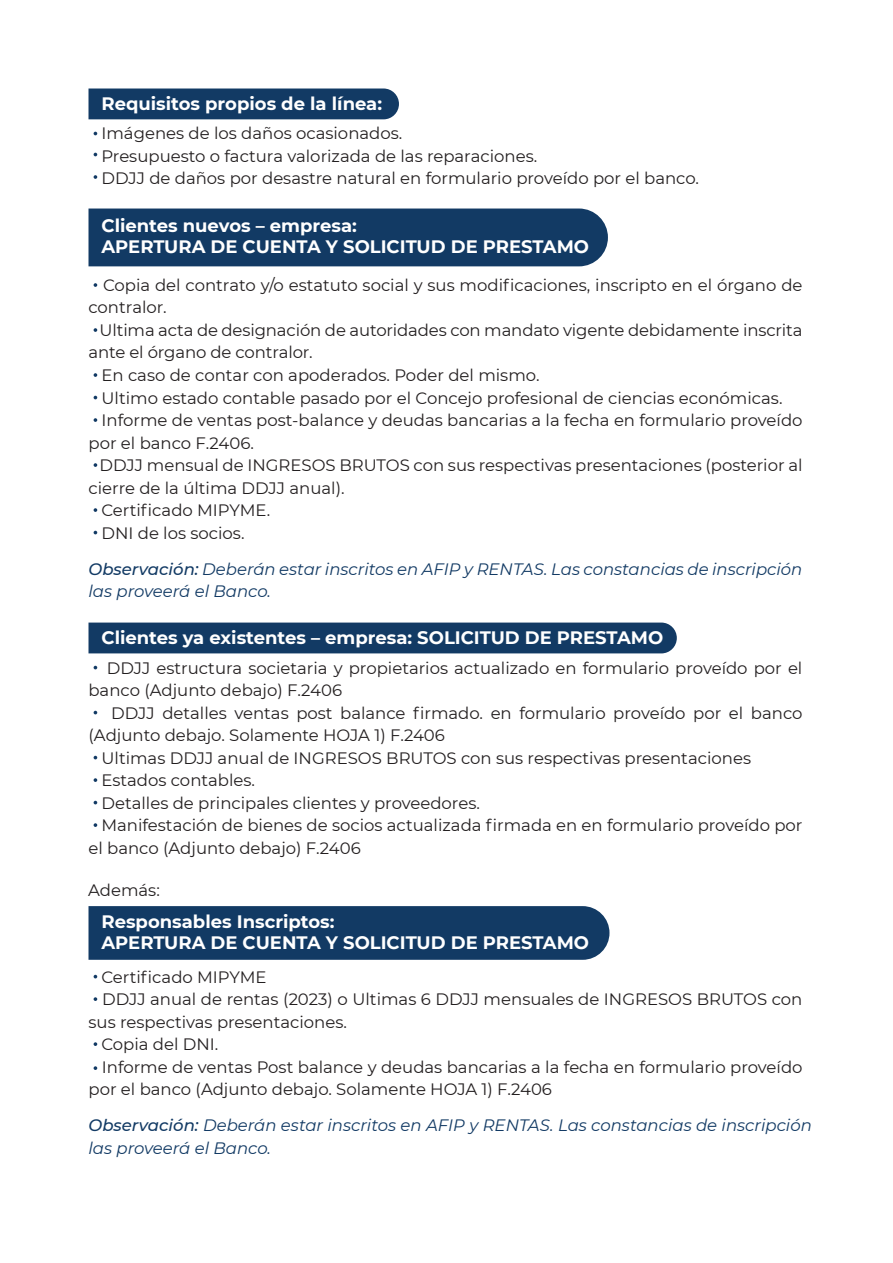
<style>
.page{position:relative;width:893px;height:1263px;background:#fff}
.page>*{position:absolute;margin:0;border:0;box-sizing:border-box;transform-origin:0 0}
.t1{font:700 18px/21.6px "Montserrat";color:#fff}
.t2{font:16.5px/22.5px "Montserrat";color:#231f20}
.t3{font:italic 16.5px/22.5px "Montserrat";color:#123a64}
.s1{font-weight:500}
</style>
<div class="page">
<div style="left:88px;top:89px;width:311px;height:30px;background:#123a64"></div>
<svg style="left:94px;top:175px;width:3px;height:4px"></svg>
<div style="left:89px;top:623px;width:588px;height:30px;background:#123a64"></div>
<svg style="left:94px;top:778px;width:3px;height:4px"></svg>
<svg style="left:94px;top:823px;width:3px;height:4px"></svg>
<div style="left:89px;top:906px;width:520px;height:54px;background:#123a64"></div>
<svg style="left:94px;top:997px;width:3px;height:4px"></svg>
<svg style="left:94px;top:1042px;width:3px;height:4px"></svg>
<svg style="left:94px;top:1066px;width:3px;height:4px"></svg>
<div style="left:89px;top:209px;width:519px;height:57px;background:#123a64"></div>
<svg style="left:94px;top:283px;width:3px;height:4px"></svg>
<svg style="left:94px;top:373px;width:3px;height:4px"></svg>
<svg style="left:94px;top:418px;width:3px;height:4px"></svg>
<svg style="left:94px;top:463px;width:3px;height:4px"></svg>
<svg style="left:94px;top:508px;width:3px;height:4px"></svg>
<svg style="left:94px;top:328px;width:3px;height:4px"></svg>
<p class="t1" style="left:101px;top:92px;width:282px">Requisitos propios de la línea:</p>
<p class="t2" style="left:101px;top:122px;width:599px">Imágenes de los daños ocasionados.<br>Presupuesto o factura valorizada de las reparaciones.<br>DDJJ de daños por desastre natural en formulario proveído por el banco.</p>
<p class="t1" style="left:101px;top:213px;width:489px">Clientes nuevos – empresa:<br>APERTURA DE CUENTA Y SOLICITUD DE PRESTAMO</p>
<p class="t2" style="left:88px;top:273px;width:715px;text-indent:15px">Copia del contrato y/o estatuto social y sus modificaciones, inscripto en el órgano de contralor.</p>
<p class="t2" style="left:99px;top:318px;width:704px">Ultima acta de designación de autoridades con mandato vigente debidamente inscrita</p>
<p class="t2" style="left:88px;top:341px;width:226px">ante el órgano de contralor.</p>
<p class="t2" style="left:101px;top:363px;width:439px">En caso de contar con apoderados. Poder del mismo.</p>
<p class="t2" style="left:101px;top:386px;width:682px">Ultimo estado contable pasado por el Concejo profesional de ciencias económicas.</p>
<p class="t2" style="left:102px;top:408px;width:702px">Informe de ventas post-balance y deudas bancarias a la fecha en formulario proveído</p>
<p class="t2" style="left:88px;top:431px;width:167px">por el banco F.2406.</p>
<p class="t2" style="left:100px;top:453px;width:704px">DDJJ mensual de INGRESOS BRUTOS con sus respectivas presentaciones (posterior al</p>
<p class="t2" style="left:88px;top:476px;width:258px">cierre de la última DDJJ anual).</p>
<p class="t2" style="left:101px;top:498px;width:170px">Certificado MIPYME.</p>
<p class="t2" style="left:101px;top:521px;width:145px">DNI de los socios.</p>
<p class="t3" style="left:88px;top:557px;width:715px"><span class="s1">Observación:</span> Deberán estar inscritos en AFIP y RENTAS. Las constancias de inscripción las proveerá el Banco.</p>
<p class="t1" style="left:101px;top:626px;width:563px">Clientes ya existentes – empresa: SOLICITUD DE PRESTAMO</p>
<p class="t2" style="left:88px;top:656px;width:715px;text-indent:18px">DDJJ estructura societaria y propietarios actualizado en formulario proveído por el banco (Adjunto debajo) F.2406</p>
<p class="t2" style="left:111px;top:701px;width:693px">DDJJ detalles ventas post balance firmado. en formulario proveído por el banco</p>
<p class="t2" style="left:88px;top:723px;width:358px">(Adjunto debajo. Solamente HOJA 1) F.2406</p>
<p class="t2" style="left:101px;top:746px;width:651px">Ultimas DDJJ anual de INGRESOS BRUTOS con sus respectivas presentaciones</p>
<p class="t2" style="left:101px;top:768px;width:155px">Estados contables.</p>
<p class="t2" style="left:101px;top:791px;width:380px">Detalles de principales clientes y proveedores.</p>
<p class="t2" style="left:101px;top:813px;width:703px">Manifestación de bienes de socios actualizada firmada en en formulario proveído por</p>
<p class="t2" style="left:88px;top:836px;width:274px">el banco (Adjunto debajo) F.2406</p>
<p class="t2" style="left:88px;top:878px;width:73px">Además:</p>
<p class="t1" style="left:101px;top:909px;width:489px">Responsables Inscriptos:<br>APERTURA DE CUENTA Y SOLICITUD DE PRESTAMO</p>
<p class="t2" style="left:101px;top:965px;width:167px">Certificado MIPYME</p>
<p class="t2" style="left:102px;top:987px;width:702px">DDJJ anual de rentas (2023) o Ultimas 6 DDJJ mensuales de INGRESOS BRUTOS con</p>
<p class="t2" style="left:88px;top:1010px;width:260px">sus respectivas presentaciones.</p>
<p class="t2" style="left:101px;top:1032px;width:118px">Copia del DNI.</p>
<p class="t2" style="left:102px;top:1055px;width:702px">Informe de ventas Post balance y deudas bancarias a la fecha en formulario proveído</p>
<p class="t2" style="left:88px;top:1077px;width:465px">por el banco (Adjunto debajo. Solamente HOJA 1) F.2406</p>
<p class="t3" style="left:88px;top:1113px;width:725px"><span class="s1">Observación:</span> Deberán estar inscritos en AFIP y RENTAS. Las constancias de inscripción las proveerá el Banco.</p>
</div>
